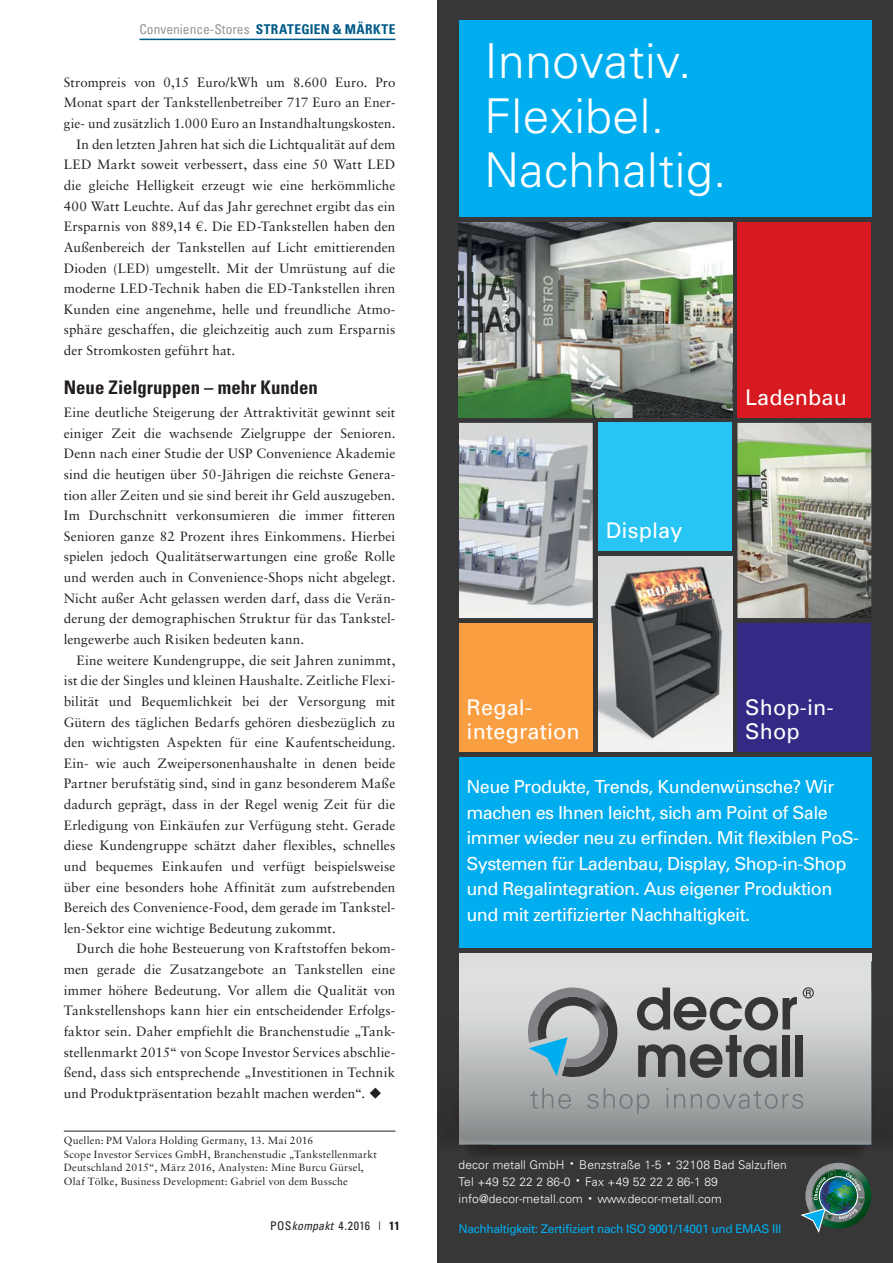
<style>
.page{position:relative;width:893px;height:1263px;background:#fff}
.page>*{position:absolute;margin:0;border:0;box-sizing:border-box;transform-origin:0 0}
.t1{font:300 48px/54.4px "Univers";letter-spacing:.01em;color:#fff}
.t2{font:21.6px/24px "Univers";letter-spacing:.005em;color:#fff}
.t3{font:700 condensed 18.75px "Univers";color:#231f20}
.t4{font:18px/25.5px "Univers";letter-spacing:-.03em;color:#fff}
.t5{font:13.5px/20.7px "Sabon LT Std";letter-spacing:.01em;color:#231f20;text-align:justify}
.t6{font:condensed 13.5px "Univers";color:#939598}
.t7{font:300 12px/17.2px "Univers";letter-spacing:.01em;color:#fff}
.t8{font:12px "Univers";letter-spacing:-.03em;color:#00aeef}
.t9{font:condensed 12px "Univers";letter-spacing:.035em;color:#231f20}
.t10{font:10.5px/13.5px "Sabon LT Std";letter-spacing:.02em;color:#231f20}
.s1{font-weight:700;color:#005a89}
.s2{font-style:italic}
.s3{font-weight:700}
</style>
<div class="page">
<hr style="left:139px;top:39px;width:256px;height:1px;background:#005a89">
<hr style="left:64px;top:1131px;width:331px;height:1px;background:#231f20">
<div style="left:437px;top:0;width:456px;height:1263px;background:#383738"></div>
<div style="left:464px;top:1150px;width:400px;height:8px;background:#302d2e"></div>
<img style="left:459px;top:222px;width:273px;height:195px">
<img style="left:459px;top:423px;width:134px;height:195px">
<img style="left:737px;top:423px;width:134px;height:195px">
<div style="left:459px;top:21px;width:412px;height:196px;background:#00aeef"></div>
<div style="left:459px;top:954px;width:412px;height:7px;background:#dcdedd"></div>
<img style="left:437px;top:961px;width:456px;height:189px">
<img style="left:439px;top:1086px;width:447px;height:64px">
<img style="left:467px;top:1144px;width:23px;height:5px">
<img style="left:598px;top:557px;width:134px;height:195px">
<div style="left:459px;top:624px;width:134px;height:128px;background:#f99e41"></div>
<div style="left:737px;top:624px;width:134px;height:128px;background:#332a86"></div>
<div style="left:598px;top:423px;width:134px;height:128px;background:#27c4f4"></div>
<div style="left:737px;top:222px;width:134px;height:195px;background:#d71920"></div>
<div style="left:459px;top:757px;width:412px;height:191px;background:#00aeef"></div>
<svg style="left:637px;top:987px;width:160px;height:91px;background:#939494"></svg>
<div style="left:782px;top:1035px;width:8px;height:42px;background:#383738"></div>
<div style="left:796px;top:1035px;width:7px;height:42px;background:#383738"></div>
<svg style="left:803px;top:987px;width:11px;height:11px"></svg>
<svg style="left:528px;top:987px;width:89px;height:90px;background:#8e9ca1"></svg>
<svg style="left:530px;top:1088px;width:273px;height:26px;background:#9c9e9f"></svg>
<img style="left:805px;top:1163px;width:66px;height:66px">
<img style="left:801px;top:1169px;width:64px;height:64px">
<p class="t6" style="left:139px;top:25px;width:257px">Convenience-Stores <span class="s1">STRATEGIEN &amp; MÄRKTE</span></p>
<p class="t5" style="left:64px;top:73px;width:333px">Strompreis von 0,15 Euro/kWh um 8.600 Euro. Pro</p>
<p class="t5" style="left:64px;top:93px;width:333px">Monat spart der Tankstellenbetreiber 717 Euro an Ener-</p>
<p class="t5" style="left:64px;top:114px;width:333px">gie- und zusätzlich 1.000 Euro an Instandhaltungskosten.</p>
<p class="t5" style="left:77px;top:134px;width:320px">In den letzten Jahren hat sich die Lichtqualität auf dem</p>
<p class="t5" style="left:64px;top:155px;width:333px">LED Markt soweit verbessert, dass eine 50 Watt LED</p>
<p class="t5" style="left:64px;top:176px;width:333px">die gleiche Helligkeit erzeugt wie eine herkömmliche</p>
<p class="t5" style="left:64px;top:196px;width:333px">400 Watt Leuchte. Auf das Jahr gerechnet ergibt das ein</p>
<p class="t5" style="left:64px;top:217px;width:333px">Ersparnis von 889,14 €. Die ED-Tankstellen haben den</p>
<p class="t5" style="left:64px;top:238px;width:333px">Außenbereich der Tankstellen auf Licht emittierenden</p>
<p class="t5" style="left:64px;top:258px;width:333px">Dioden (LED) umgestellt. Mit der Umrüstung auf die</p>
<p class="t5" style="left:64px;top:279px;width:333px">moderne LED-Technik haben die ED-Tankstellen ihren</p>
<p class="t5" style="left:64px;top:299px;width:333px">Kunden eine angenehme, helle und freundliche Atmo-</p>
<p class="t5" style="left:64px;top:320px;width:333px">sphäre geschaffen, die gleichzeitig auch zum Ersparnis</p>
<p class="t5" style="left:64px;top:341px;width:173px">der Stromkosten geführt hat.</p>
<h3 class="t3" style="left:64px;top:381px;width:256px">Neue Zielgruppen – mehr Kunden</h3>
<p class="t5" style="left:64px;top:403px;width:333px">Eine deutliche Steigerung der Attraktivität gewinnt seit einiger Zeit die wachsende Zielgruppe der Senioren.<br>Denn nach einer Studie der USP Convenience Akademie sind die heutigen über 50-Jährigen die reichste Genera&shy;tion aller Zeiten und sie sind bereit ihr Geld auszugeben.<br>Im Durchschnitt verkonsumieren die immer fitteren Senioren ganze 82 Prozent ihres Einkommens. Hierbei spielen jedoch Qualitätserwartungen eine große Rolle und werden auch in Convenience-Shops nicht abgelegt.<br>Nicht außer Acht gelassen werden darf, dass die Verän&shy;derung der demographischen Struktur für das Tankstel&shy;lengewerbe auch Risiken bedeuten kann.</p>
<p class="t5" style="left:64px;top:650px;width:333px;text-indent:13px">Eine weitere Kundengruppe, die seit Jahren zunimmt, ist die der Singles und kleinen Haushalte. Zeitliche Flexi&shy;bilität und Bequemlichkeit bei der Versorgung mit Gütern des täglichen Bedarfs gehören diesbezüglich zu den wichtigsten Aspekten für eine Kaufentscheidung.<br>Ein- wie auch Zweipersonenhaushalte in denen beide Partner berufstätig sind, sind in ganz besonderem Maße dadurch geprägt, dass in der Regel wenig Zeit für die Erledigung von Einkäufen zur Verfügung steht. Gerade diese Kundengruppe schätzt daher flexibles, schnelles und bequemes Einkaufen und verfügt beispielsweise über eine besonders hohe Affinität zum aufstrebenden Bereich des Convenience-Food, dem gerade im Tankstel&shy;len-Sektor eine wichtige Bedeutung zukommt.</p>
<p class="t5" style="left:64px;top:939px;width:333px;text-indent:13px">Durch die hohe Besteuerung von Kraftstoffen bekom&shy;men gerade die Zusatzangebote an Tankstellen eine immer höhere Bedeutung. Vor allem die Qualität von Tankstellenshops kann hier ein entscheidender Erfolgs&shy;faktor sein. Daher empfiehlt die Branchenstudie „Tank&shy;stellenmarkt 2015“ von Scope Investor Services abschlie&shy;ßend, dass sich entsprechende „Investitionen in Technik und Produktpräsentation bezahlt machen werden“. ◆</p>
<p class="t10" style="left:64px;top:1134px;width:315px">Quellen: PM Valora Holding Germany, 13. Mai 2016<br>Scope Investor Services GmbH, Branchenstudie „Tankstellenmarkt Deutschland 2015“, März 2016, Analysten: Mine Burcu Gürsel, Olaf Tölke, Business Development: Gabriel von dem Bussche</p>
<p class="t9" style="left:270px;top:1221px;width:131px">POS<span class="s2">kompakt</span> 4.2016 | <span class="s3">11</span></p>
<h1 class="t1" style="left:484px;top:38px;width:244px">Innovativ.<br>Flexibel.<br>Nachhaltig.</h1>
<h2 class="t2" style="left:606px;top:521px;width:78px">Display</h2>
<h2 class="t2" style="left:745px;top:387px;width:103px">Ladenbau</h2>
<h2 class="t2" style="left:467px;top:697px;width:115px">Regal&shy;integration</h2>
<h2 class="t2" style="left:745px;top:697px;width:90px">Shop-in-<br>Shop</h2>
<p class="t4" style="left:466px;top:776px;width:394px">Neue Produkte, Trends, Kundenwünsche? Wir machen es Ihnen leicht, sich am Point of Sale immer wieder neu zu erfinden. Mit flexiblen PoS-Systemen für Ladenbau, Display, Shop-in-Shop und Regalintegration. Aus eigener Produktion und mit zertifizierter Nachhaltigkeit.</p>
<p class="t7" style="left:459px;top:1157px;width:330px">decor metall GmbH <sup>•</sup> Benzstraße 1-5 <sup>•</sup> 32108 Bad Salzuflen<br>Tel +49 52 22 2 86-0 <sup>•</sup> Fax +49 52 22 2 86-1 89 info@decor-metall.com <sup>•</sup> www.decor-metall.com</p>
<p class="t8" style="left:459px;top:1224px;width:324px">Nachhaltigkeit: Zertifiziert nach ISO 9001/14001 und EMAS III</p>
</div>
